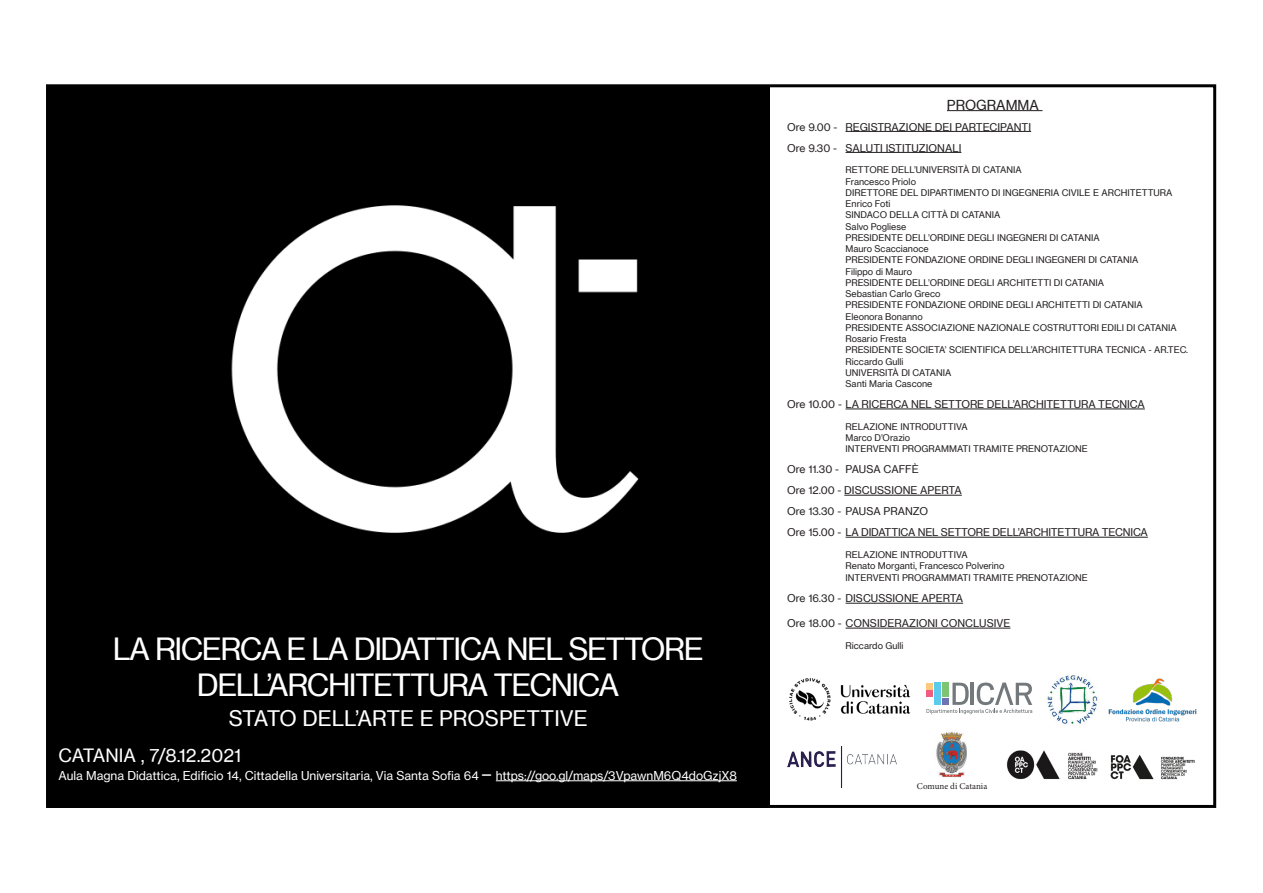
<style>
.page{position:relative;width:1263px;height:893px;background:#fff}
.page>*{position:absolute;margin:0;border:0;box-sizing:border-box;transform-origin:0 0}
.t1{font:30px "N Haas Grotesk TX Pro 55 Rg";letter-spacing:-.05em;color:#fff}
.t2{font:21px "N Haas Grotesk TX Pro 55 Rg";color:#fff}
.t3{font:18px "N Haas Grotesk TX Pro 55 Rg";color:#fff}
.t4{font:13.5px "N Haas Grotesk TX Pro 55 Rg";color:#231f20}
.t5{font:12px "N Haas Grotesk TX Pro 55 Rg";color:#fff}
.t6{font:10.5px "N Haas Grotesk TX Pro 55 Rg";color:#231f20}
.t7{font:10.5px "N Haas Grotesk TX Pro 55 Rg";letter-spacing:-.02em;color:#231f20}
.t8{font:9px/11.2px "N Haas Grotesk TX Pro 55 Rg";color:#231f20}
.t9{font:9px "Minion Pro";color:#231f20}
.s1{font-size:18px}
</style>
<div class="page">
<div style="left:47px;top:86px;width:723px;height:722px;background:#000001"></div>
<hr style="left:496px;top:780px;width:241px;height:1px;background:#fff">
<img style="left:231px;top:205px;width:408px;height:328px">
<img style="left:1047px;top:675px;width:52px;height:50px">
<img style="left:787px;top:746px;width:109px;height:42px">
<img style="left:936px;top:731px;width:31px;height:46px">
<img style="left:1108px;top:678px;width:89px;height:44px">
<svg style="left:926px;top:683px;width:106px;height:31px"></svg>
<img style="left:789px;top:678px;width:122px;height:43px">
<img style="left:1006px;top:750px;width:92px;height:30px">
<hr style="left:947px;top:110px;width:95px;height:1px;background:#231f20">
<hr style="left:845px;top:131px;width:186px;height:1px;background:#231f20">
<hr style="left:845px;top:152px;width:116px;height:1px;background:#231f20">
<hr style="left:845px;top:409px;width:300px;height:1px;background:#231f20">
<hr style="left:844px;top:495px;width:118px;height:1px;background:#231f20">
<hr style="left:845px;top:537px;width:303px;height:1px;background:#231f20">
<hr style="left:845px;top:603px;width:118px;height:1px;background:#231f20">
<hr style="left:845px;top:628px;width:165px;height:1px;background:#231f20">
<img style="left:1110px;top:754px;width:85px;height:26px">
<p class="t1" style="left:113px;top:630px;width:592px">LA RICERCA E LA DIDATTICA NEL SETTORE</p>
<p class="t1" style="left:197px;top:666px;width:424px">DELL’ARCHITETTURA TECNICA</p>
<p class="t2" style="left:229px;top:705px;width:361px">STATO DELL’ARTE E PROSPETTIVE</p>
<p class="t3" style="left:58px;top:744px;width:184px">CATANIA , 7/8.12.2021</p>
<p class="t5" style="left:58px;top:768px;width:680px">Aula Magna Didattica, Edificio 14, Cittadella Universitaria, Via Santa Sofia 64 <span class="s1">–</span> https://goo.gl/maps/3VpawnM6Q4doGzjX8</p>
<p class="t4" style="left:947px;top:96px;width:93px">PROGRAMMA</p>
<p class="t6" style="left:787px;top:120px;width:246px">Ore 9.00 - REGISTRAZIONE DEI PARTECIPANTI</p>
<p class="t6" style="left:787px;top:141px;width:176px">Ore 9.30 - SALUTI ISTITUZIONALI</p>
<p class="t8" style="left:845px;top:164px;width:178px">RETTORE DELL’UNIVERSITÀ DI CATANIA</p>
<p class="t8" style="left:845px;top:176px;width:72px">Francesco Priolo</p>
<p class="t8" style="left:845px;top:187px;width:328px">DIRETTORE DEL DIPARTIMENTO DI INGEGNERIA CIVILE E ARCHITETTURA</p>
<p class="t8" style="left:845px;top:198px;width:46px">Enrico Foti</p>
<p class="t8" style="left:845px;top:209px;width:156px">SINDACO DELLA CITTÀ DI CATANIA</p>
<p class="t8" style="left:845px;top:221px;width:62px">Salvo Pogliese</p>
<p class="t8" style="left:845px;top:232px;width:256px">PRESIDENTE DELL’ORDINE DEGLI INGEGNERI DI CATANIA</p>
<p class="t8" style="left:845px;top:243px;width:85px">Mauro Scaccianoce</p>
<p class="t8" style="left:845px;top:254px;width:294px">PRESIDENTE FONDAZIONE ORDINE DEGLI INGEGNERI DI CATANIA</p>
<p class="t8" style="left:845px;top:266px;width:68px">Filippo di Mauro</p>
<p class="t8" style="left:845px;top:277px;width:260px">PRESIDENTE DELL’ORDINE DEGLI ARCHITETTI DI CATANIA</p>
<p class="t8" style="left:845px;top:288px;width:96px">Sebastian Carlo Greco</p>
<p class="t8" style="left:845px;top:299px;width:299px">PRESIDENTE FONDAZIONE ORDINE DEGLI ARCHITETTI DI CATANIA</p>
<p class="t8" style="left:845px;top:311px;width:79px">Eleonora Bonanno</p>
<p class="t8" style="left:845px;top:322px;width:333px">PRESIDENTE ASSOCIAZIONE NAZIONALE COSTRUTTORI EDILI DI CATANIA</p>
<p class="t8" style="left:845px;top:333px;width:63px">Rosario Fresta</p>
<p class="t8" style="left:845px;top:344px;width:344px">PRESIDENTE SOCIETA’ SCIENTIFICA DELL’ARCHITETTURA TECNICA - AR.TEC.</p>
<p class="t8" style="left:845px;top:356px;width:107px">Riccardo Gulli<br>UNIVERSITÀ DI CATANIA</p>
<p class="t8" style="left:845px;top:378px;width:88px">Santi Maria Cascone</p>
<p class="t6" style="left:787px;top:398px;width:359px">Ore 10.00 - LA RICERCA NEL SETTORE DELL’ARCHITETTURA TECNICA</p>
<p class="t8" style="left:845px;top:421px;width:124px">RELAZIONE INTRODUTTIVA</p>
<p class="t8" style="left:845px;top:432px;width:66px">Marco D’Orazio</p>
<p class="t8" style="left:845px;top:443px;width:244px">INTERVENTI PROGRAMMATI TRAMITE PRENOTAZIONE</p>
<p class="t6" style="left:787px;top:463px;width:133px">Ore 11.30 - PAUSA CAFFÈ</p>
<p class="t6" style="left:787px;top:484px;width:176px">Ore 12.00 - DISCUSSIONE APERTA</p>
<p class="t6" style="left:787px;top:505px;width:142px">Ore 13.30 - PAUSA PRANZO</p>
<p class="t7" style="left:787px;top:526px;width:362px">Ore 15.00 - LA DIDATTICA NEL SETTORE DELL’ARCHITETTURA TECNICA</p>
<p class="t8" style="left:845px;top:549px;width:124px">RELAZIONE INTRODUTTIVA</p>
<p class="t8" style="left:845px;top:560px;width:160px">Renato Morganti, Francesco Polverino</p>
<p class="t8" style="left:845px;top:572px;width:244px">INTERVENTI PROGRAMMATI TRAMITE PRENOTAZIONE</p>
<p class="t6" style="left:787px;top:592px;width:178px">Ore 16.30 - DISCUSSIONE APERTA</p>
<p class="t6" style="left:787px;top:617px;width:225px">Ore 18.00 - CONSIDERAZIONI CONCLUSIVE</p>
<p class="t8" style="left:845px;top:640px;width:60px">Riccardo Gulli</p>
<p class="t9" style="left:917px;top:780px;width:72px">Comune di Catania</p>
</div>
